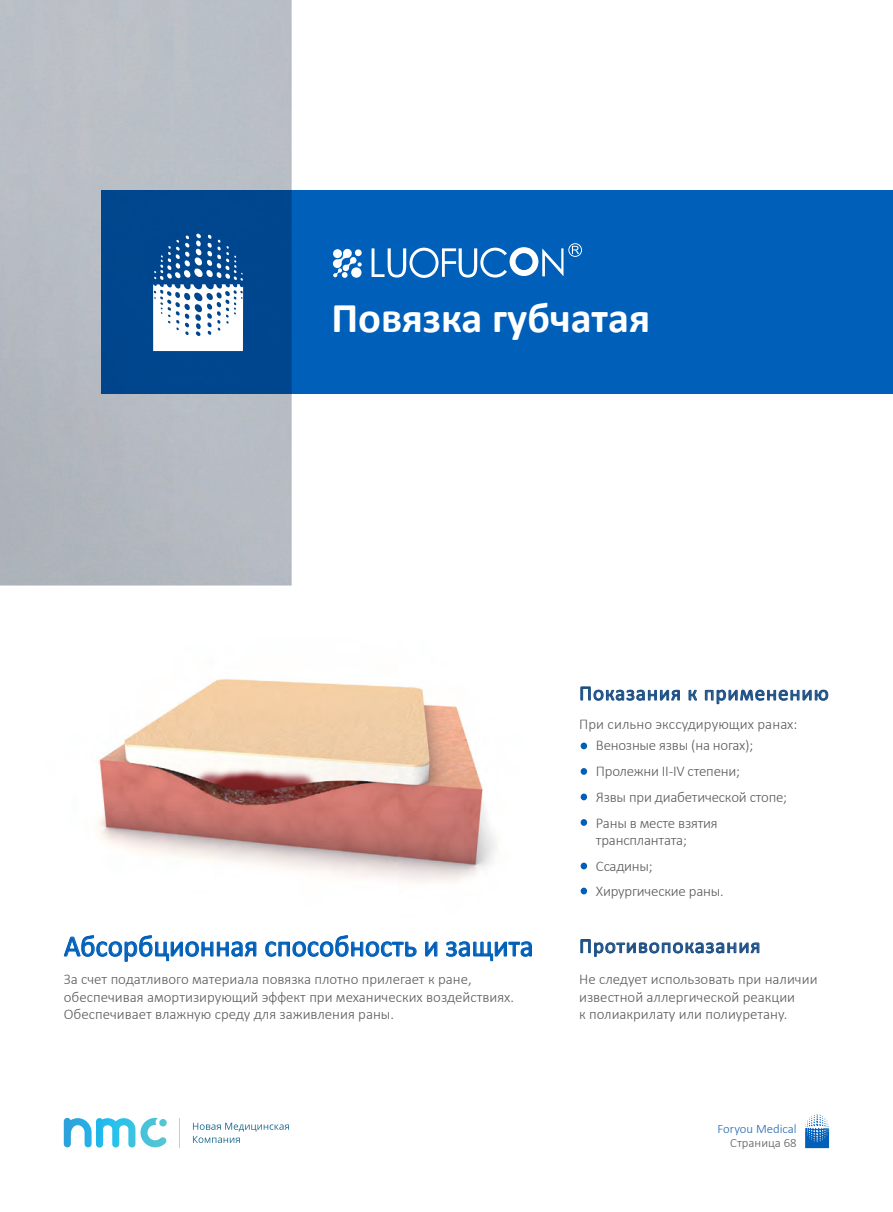
<style>
.page{position:relative;width:893px;height:1212px;background:#fff}
.page>*{position:absolute;margin:0;border:0;box-sizing:border-box;transform-origin:0 0}
.t1{font:700 42.45px "Calibri";color:#fff}
.t2{font:29.7px "Calibri";color:#005fb9}
.t3{font:20.85px "Calibri";letter-spacing:.045em;color:#1d4f85}
.t4{font:300 14.85px/25.8px "Calibri";color:#5a5a5b}
.t5{font:300 12.75px "Calibri";color:#2167b2}
.t6{font:300 12.75px "Calibri";color:#595a5b}
</style>
<div class="page">
<img style="left:0;top:0;width:292px;height:585px">
<img style="left:97px;top:679px;width:400px;height:283px">
<svg style="left:64px;top:935px;width:192px;height:27px"></svg>
<svg style="left:265px;top:935px;width:152px;height:22px"></svg>
<svg style="left:425px;top:941px;width:12px;height:16px"></svg>
<svg style="left:446px;top:941px;width:86px;height:20px"></svg>
<svg style="left:102px;top:191px;width:791px;height:203px;background:#005ab0"></svg>
<svg style="left:153px;top:234px;width:90px;height:117px"></svg>
<svg style="left:580px;top:686px;width:100px;height:15px"></svg>
<svg style="left:689px;top:690px;width:8px;height:11px"></svg>
<svg style="left:705px;top:688px;width:123px;height:17px"></svg>
<div style="left:581px;top:768px;width:6px;height:7px;background:#005fb9;border-radius:50%"></div>
<div style="left:581px;top:793px;width:6px;height:7px;background:#005fb9;border-radius:50%"></div>
<svg style="left:581px;top:863px;width:6px;height:6px"></svg>
<svg style="left:581px;top:888px;width:6px;height:6px"></svg>
<div style="left:581px;top:819px;width:6px;height:7px;background:#005fb9;border-radius:50%"></div>
<div style="left:581px;top:742px;width:6px;height:7px;background:#005fb9;border-radius:50%"></div>
<svg style="left:580px;top:939px;width:179px;height:18px"></svg>
<svg style="left:805px;top:1114px;width:24px;height:34px"></svg>
<svg style="left:64px;top:1118px;width:103px;height:29px"></svg>
<svg style="left:193px;top:1123px;width:96px;height:20px"></svg>
<svg style="left:333px;top:243px;width:249px;height:35px"></svg>
<h1 class="t1" style="left:331px;top:291px;width:320px">Повязка губчатая</h1>
<h2 class="t2" style="left:64px;top:928px;width:471px">Абсорбционная способность и защита</h2>
<p class="t4" style="left:64px;top:970px;width:452px;line-height:17.9px">За счет податливого материала повязка плотно прилегает к ране, обеспечивая амортизирующий эффект при механических воздействиях.<br>Обеспечивает влажную среду для заживления раны.</p>
<h3 class="t3" style="left:579px;top:680px;width:251px">Показания к применению</h3>
<p class="t4" style="left:596px;top:732px;width:193px">Венозные язвы (на ногах);<br>Пролежни II-IV степени;<br>Язвы при диабетической стопе;<br>Раны в месте взятия</p>
<p class="t4" style="left:596px;top:827px;width:129px">трансплантата;<br>Ссадины;<br>Хирургические раны.</p>
<p class="t4" style="left:579px;top:710px;width:220px">При сильно экссудирующих ранах:</p>
<h3 class="t3" style="left:579px;top:933px;width:183px">Противопоказания</h3>
<p class="t4" style="left:579px;top:970px;width:240px;line-height:17.9px">Не следует использовать при наличии известной аллергической реакции<br>к полиакрилату или полиуретану.</p>
<p class="t5" style="left:718px;top:1120px;width:81px">Foryou Medical</p>
<p class="t6" style="left:730px;top:1135px;width:68px">Страница 68</p>
</div>
